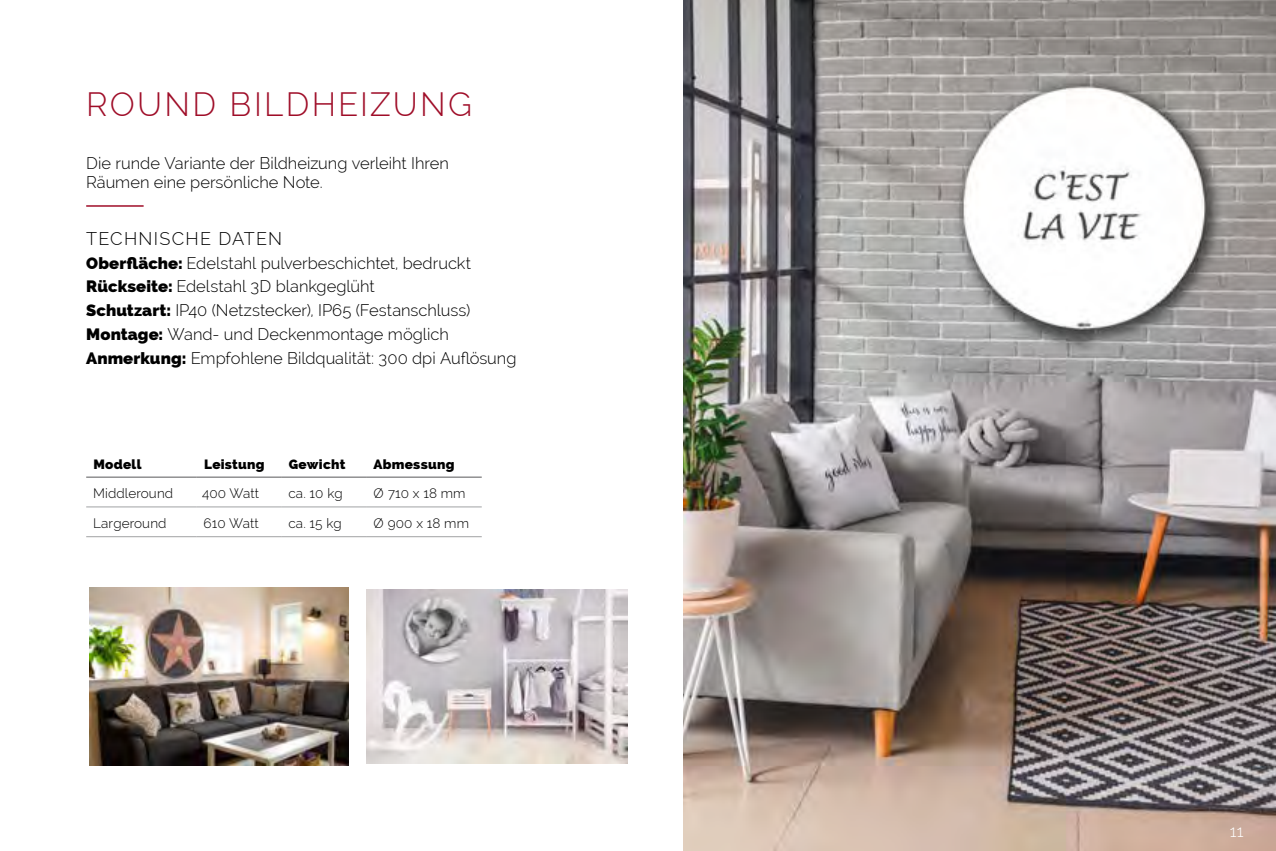
<style>
.page{position:relative;width:1276px;height:851px;background:#fff}
.page>*{position:absolute;margin:0;border:0;box-sizing:border-box;transform-origin:0 0}
.t1{font:300 33px "Raleway";letter-spacing:.07em;color:#9f0d28}
.t2{font:300 18px "Raleway";letter-spacing:.065em;color:#000}
.t3{font:300 16.5px/23.7px "Raleway";color:#000}
.t4{font:300 16.5px "Raleway";color:#fff}
.t5{font:300 13.5px "Raleway";letter-spacing:.01em;color:#000}
.t6{font:800 13.5px "Raleway";letter-spacing:.02em;color:#000}
.s1{font-weight:800}
</style>
<div class="page">
<img style="left:683px;top:0;width:593px;height:850px">
<hr style="left:86px;top:476px;width:111px;height:1px;background:#58585a">
<hr style="left:197px;top:476px;width:85px;height:1px;background:#58585a">
<hr style="left:282px;top:476px;width:85px;height:1px;background:#58585a">
<hr style="left:367px;top:476px;width:115px;height:1px;background:#58585a">
<hr style="left:86px;top:506px;width:111px;height:1px;background:#a1a2a4">
<hr style="left:197px;top:506px;width:85px;height:1px;background:#a1a2a4">
<hr style="left:282px;top:506px;width:85px;height:1px;background:#a1a2a4">
<hr style="left:367px;top:506px;width:115px;height:1px;background:#a1a2a4">
<hr style="left:86px;top:536px;width:111px;height:1px;background:#a1a2a4">
<hr style="left:197px;top:536px;width:85px;height:1px;background:#a1a2a4">
<hr style="left:282px;top:536px;width:85px;height:1px;background:#a1a2a4">
<hr style="left:367px;top:536px;width:115px;height:1px;background:#a1a2a4">
<hr style="left:86px;top:205px;width:58px;height:2px;background:#9f0d28">
<img style="left:89px;top:587px;width:260px;height:178px">
<img style="left:366px;top:589px;width:261px;height:174px">
<h1 class="t1" style="left:86px;top:85px;width:387px">ROUND BILDHEIZUNG</h1>
<p class="t3" style="left:86px;top:153px;width:364px;line-height:19.5px">Die runde Variante der Bildheizung verleiht Ihren<br>Räumen eine persönliche Note.</p>
<p class="t2" style="left:86px;top:228px;width:197px">TECHNISCHE DATEN</p>
<p class="t3" style="left:86px;top:251px;width:432px"><span class="s1">Oberfläche:</span> Edelstahl pulverbeschichtet, bedruckt <span class="s1">Rückseite:</span> Edelstahl 3D blankgeglüht<br><span class="s1">Schutzart:</span> IP40 (Netzstecker), IP65 (Festanschluss)<br><span class="s1">Montage:</span> Wand- und Deckenmontage möglich <span class="s1">Anmerkung:</span> Empfohlene Bildqualität: 300 dpi Auflösung</p>
<p class="t6" style="left:94px;top:456px;width:50px">Modell</p>
<p class="t6" style="left:204px;top:456px;width:62px">Leistung</p>
<p class="t6" style="left:289px;top:456px;width:58px">Gewicht</p>
<p class="t6" style="left:373px;top:456px;width:82px">Abmessung</p>
<p class="t5" style="left:93px;top:485px;width:82px">Middleround</p>
<p class="t5" style="left:202px;top:485px;width:59px">400 Watt</p>
<p class="t5" style="left:288px;top:485px;width:56px">ca. 10 kg</p>
<p class="t5" style="left:374px;top:485px;width:93px">Ø 710 x 18 mm</p>
<p class="t5" style="left:93px;top:515px;width:75px">Largeround</p>
<p class="t5" style="left:204px;top:515px;width:57px">610 Watt</p>
<p class="t5" style="left:288px;top:515px;width:55px">ca. 15 kg</p>
<p class="t5" style="left:374px;top:515px;width:97px">Ø 900 x 18 mm</p>
<p class="t4" style="left:1230px;top:821px;width:15px">11</p>
</div>
